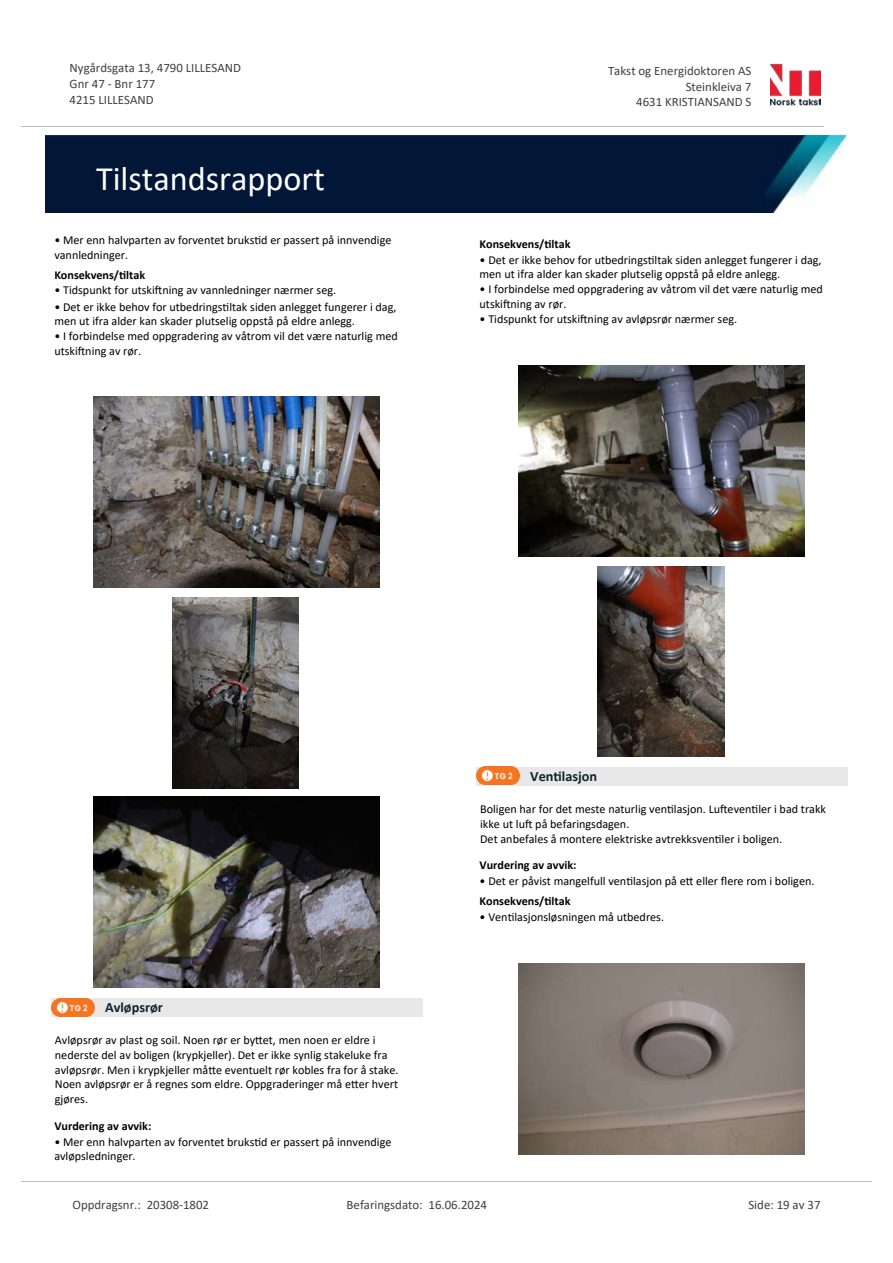
<style>
.page{position:relative;width:893px;height:1263px;background:#fff}
.page>*{position:absolute;margin:0;border:0;box-sizing:border-box;transform-origin:0 0}
.t1{font:34.35px "Calibri";color:#fff}
.t2{font:700 14.25px "Calibri";color:#0f252c}
.t3{font:12.9px/15.8px "Calibri";color:#404040}
.t4{font:12.15px/14.9px "Calibri";color:#000}
.t5{font:700 12.15px "Calibri";color:#000}
</style>
<div class="page">
<img style="left:93px;top:397px;width:286px;height:191px">
<img style="left:172px;top:597px;width:127px;height:191px">
<img style="left:93px;top:796px;width:286px;height:191px">
<div style="left:51px;top:998px;width:372px;height:18px;background:#e8e8e8"></div>
<img style="left:51px;top:998px;width:43px;height:18px">
<img style="left:518px;top:366px;width:286px;height:190px">
<img style="left:598px;top:566px;width:126px;height:191px">
<div style="left:477px;top:767px;width:371px;height:18px;background:#e8e8e8"></div>
<img style="left:477px;top:766px;width:42px;height:19px">
<img style="left:518px;top:964px;width:286px;height:190px">
<img style="left:770px;top:63px;width:51px;height:43px">
<hr style="left:21px;top:127px;width:802px;height:1px;background:#c0c0c0">
<img style="left:46px;top:135px;width:800px;height:78px">
<hr style="left:21px;top:1181px;width:851px;height:1px;background:#c0c0c0">
<p class="t3" style="left:70px;top:60px;width:173px">Nygårdsgata 13, 4790 LILLESAND<br>Gnr 47 - Bnr 177<br>4215 LILLESAND</p>
<p class="t3" style="left:608px;top:63px;width:145px">Takst og Energidoktoren AS</p>
<p class="t3" style="left:686px;top:78px;width:67px">Steinkleiva 7</p>
<p class="t3" style="left:636px;top:94px;width:117px">4631 KRISTIANSAND S</p>
<h1 class="t1" style="left:96px;top:155px;width:230px">Tilstandsrapport</h1>
<p class="t4" style="left:54px;top:232px;width:339px">• Mer enn halvparten av forventet bruks琀椀d er passert på innvendige vannledninger.</p>
<p class="t5" style="left:54px;top:266px;width:92px">Konsekvens/琀椀ltak</p>
<p class="t4" style="left:54px;top:282px;width:283px">• Tidspunkt for utski昀琀ning av vannledninger nærmer seg.</p>
<p class="t4" style="left:54px;top:299px;width:344px">• Det er ikke behov for utbedrings琀椀ltak siden anlegget fungerer i dag, men ut ifra alder kan skader plutselig oppstå på eldre anlegg.</p>
<p class="t4" style="left:54px;top:328px;width:345px">• I forbindelse med oppgradering av våtrom vil det være naturlig med utski昀琀ning av rør.</p>
<p class="t5" style="left:480px;top:235px;width:92px">Konsekvens/琀椀ltak</p>
<p class="t4" style="left:480px;top:252px;width:344px">• Det er ikke behov for utbedrings琀椀ltak siden anlegget fungerer i dag, men ut ifra alder kan skader plutselig oppstå på eldre anlegg.</p>
<p class="t4" style="left:480px;top:281px;width:345px">• I forbindelse med oppgradering av våtrom vil det være naturlig med utski昀琀ning av rør.</p>
<p class="t4" style="left:480px;top:311px;width:259px">• Tidspunkt for utski昀琀ning av avløpsrør nærmer seg.</p>
<p class="t2" style="left:105px;top:997px;width:59px">Avløpsrør</p>
<p class="t4" style="left:55px;top:1032px;width:345px">Avløpsrør av plast og soil. Noen rør er by琀琀et, men noen er eldre i nederste del av boligen (krypkjeller). Det er ikke synlig stakeluke fra avløpsrør. Men i krypkjeller må琀琀e eventuelt rør kobles fra for å stake.<br>Noen avløpsrør er å regnes som eldre. Oppgraderinger må e琀琀er hvert gjøres.</p>
<p class="t5" style="left:54px;top:1117px;width:98px">Vurdering av avvik:</p>
<p class="t4" style="left:54px;top:1134px;width:339px">• Mer enn halvparten av forventet bruks琀椀d er passert på innvendige avløpsledninger.</p>
<p class="t2" style="left:530px;top:766px;width:68px">Ven琀椀lasjon</p>
<p class="t4" style="left:480px;top:801px;width:347px">Boligen har for det meste naturlig ven琀椀lasjon. Lu昀琀even琀椀ler i bad trakk ikke ut lu昀琀 på befaringsdagen.<br>Det anbefales å montere elektriske avtrekksven琀椀ler i boligen.</p>
<p class="t5" style="left:480px;top:857px;width:98px">Vurdering av avvik:</p>
<p class="t4" style="left:480px;top:873px;width:336px">• Det er påvist mangelfull ven琀椀lasjon på e琀琀 eller 昀氀ere rom i boligen.</p>
<p class="t5" style="left:480px;top:892px;width:92px">Konsekvens/琀椀ltak</p>
<p class="t4" style="left:480px;top:909px;width:186px">• Ven琀椀lasjonsløsningen må utbedres.</p>
<p class="t3" style="left:72px;top:1197px;width:138px">Oppdragsnr.: 20308-1802</p>
<p class="t3" style="left:347px;top:1197px;width:142px">Befaringsdato: 16.06.2024</p>
<p class="t3" style="left:748px;top:1197px;width:74px">Side: 19 av 37</p>
</div>
